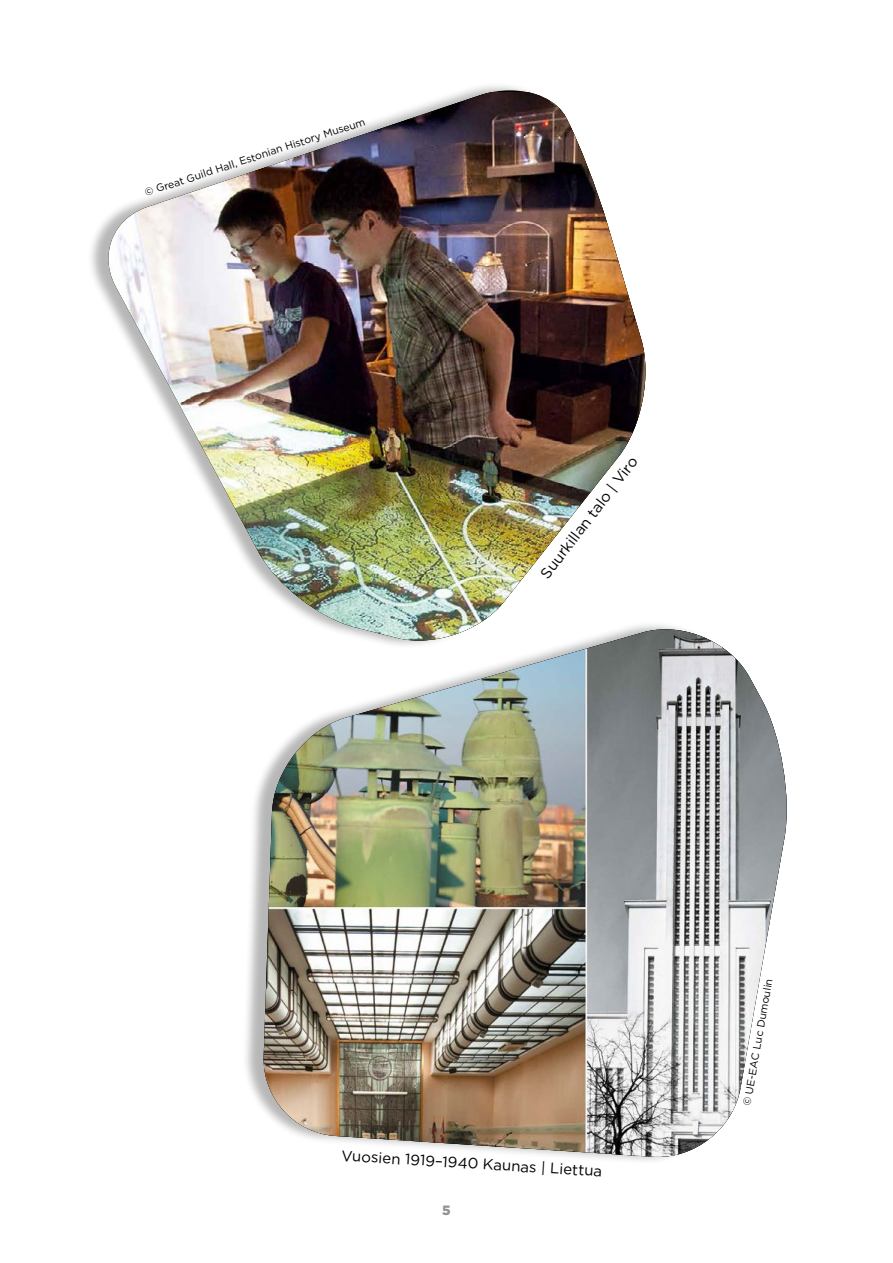
<style>
.page{position:relative;width:893px;height:1263px;background:#fff}
.page>*{position:absolute;margin:0;border:0;box-sizing:border-box;transform-origin:0 0}
.t1{font:15px "Gotham";color:#000}
.t2{font:900 13.5px "Gotham";color:#929292}
.t3{font:10.5px "Gotham";color:#000}
</style>
<div class="page">
<div style="left:242px;top:621px;width:540px;height:544px;background:#000;opacity:.29"></div>
<img style="left:262px;top:629px;width:525px;height:530px">
<div style="left:87px;top:82px;width:554px;height:567px;background:#000;opacity:.29"></div>
<img style="left:108px;top:92px;width:544px;height:555px">
<p class="t3" style="left:143px;top:186px;width:233px;rotate:-18deg">© Great Guild Hall, Estonian History Museum</p>
<h1 class="t1" style="left:536px;top:570px;width:151px;rotate:-52deg">Suurkillan talo | Viro</h1>
<h1 class="t1" style="left:342px;top:1145px;width:263px;rotate:4deg">Vuosien 1919–1940 Kaunas | Liettua</h1>
<p class="t2" style="left:442px;top:1200px;width:10px">5</p>
<p class="t3" style="left:740px;top:1104px;width:130px;rotate:-80deg">© UE-EAC Luc Dumoulin</p>
</div>
